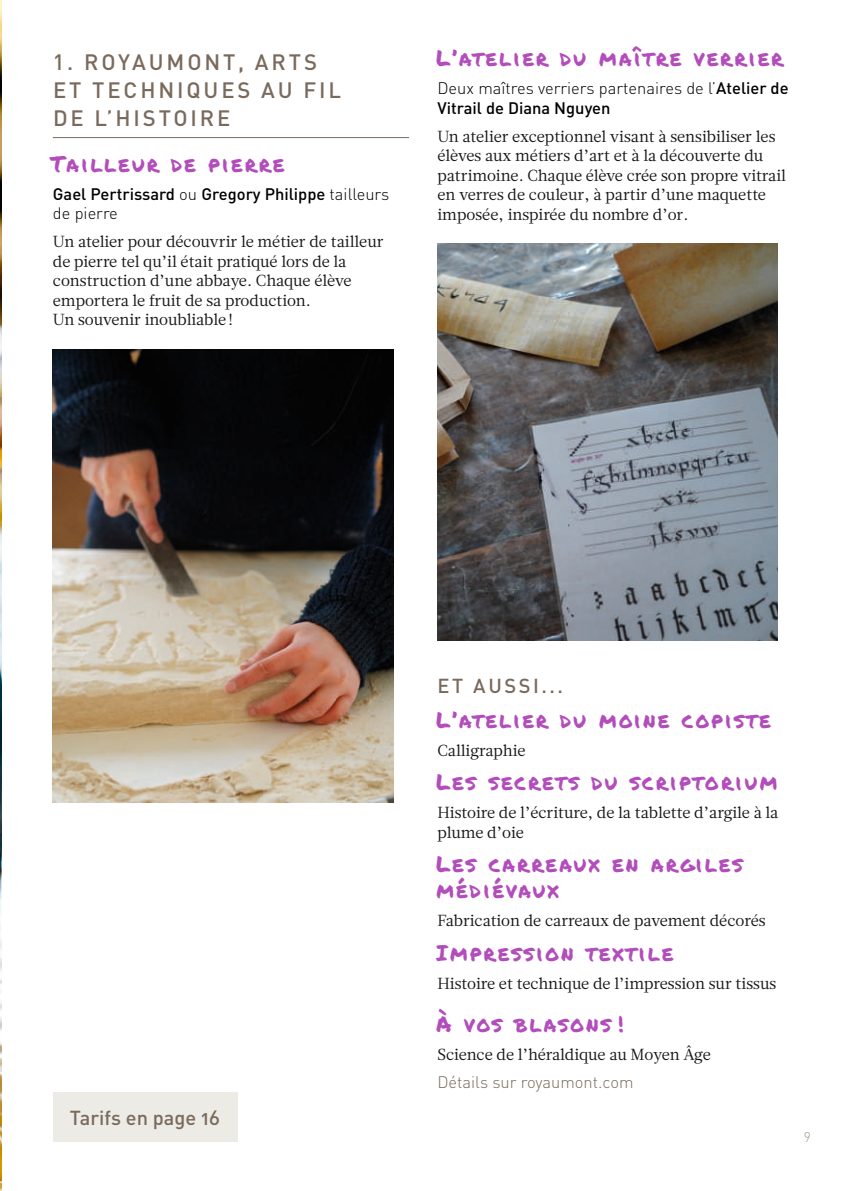
<style>
.page{position:relative;width:844px;height:1191px;background:#fff}
.page>*{position:absolute;margin:0;border:0;box-sizing:border-box;transform-origin:0 0}
.t1{font:italic 22px/26px "Permanent Marker";letter-spacing:.1em;color:#b24dbb}
.t2{font:500 22px/28px "DIN Pro";letter-spacing:.13em;color:#796a5c}
.t3{font:500 20px "DIN Pro";color:#796a5c}
.t4{font:300 16.4px/19.6px "DIN Pro";color:#000}
.t5{font:500 16.4px/19.6px "DIN Pro";color:#000}
.t6{font:300 16.4px "DIN Pro";color:#796a5c}
.t7{font:16px/19.6px "Glosa";letter-spacing:-.01em;color:#131413}
.t8{font:300 14px "DIN Pro";color:#a29987}
.s1{font-weight:300}
.s2{font-weight:500}
</style>
<div class="page">
<img style="left:0;top:3px;width:2px;height:1187px">
<hr style="left:53px;top:137px;width:356px;height:1px;background:#796a5c">
<img style="left:53px;top:349px;width:340px;height:453px">
<img style="left:437px;top:244px;width:340px;height:397px">
<div style="left:53px;top:1092px;width:184px;height:49px;background:#edebe6"></div>
<h1 class="t2" style="left:53px;top:47px;width:290px">1. ROYAUMONT, ARTS<br>ET TECHNIQUES AU FIL<br>DE L’HISTOIRE</h1>
<h1 class="t1" style="left:53px;top:150px;width:241px">Tailleur de pierre</h1>
<p class="t5" style="left:53px;top:183px;width:338px">Gael Pertrissard <span class="s1">ou</span> Gregory Philippe <span class="s1">tailleurs de pierre</span></p>
<p class="t7" style="left:53px;top:232px;width:332px">Un atelier pour découvrir le métier de tailleur de pierre tel qu’il était pratiqué lors de la construction d’une abbaye. Chaque élève emportera le fruit de sa production.<br>Un souvenir inoubliable!</p>
<h1 class="t1" style="left:437px;top:45px;width:355px">L’atelier du maître verrier</h1>
<p class="t4" style="left:437px;top:78px;width:352px">Deux maîtres verriers partenaires de l’<span class="s2">Atelier de<br>Vitrail de Diana Nguyen</span></p>
<p class="t7" style="left:437px;top:127px;width:350px">Un atelier exceptionnel visant à sensibiliser les élèves aux métiers d’art et à la découverte du patrimoine. Chaque élève crée son propre vitrail en verres de couleur, à partir d’une maquette imposée, inspirée du nombre d’or.</p>
<p class="t3" style="left:70px;top:1104px;width:151px">Tarifs en page 16</p>
<p class="t3" style="left:437px;top:672px;width:127px">ET AUSSI...</p>
<h1 class="t1" style="left:437px;top:706px;width:343px">L’atelier du moine copiste</h1>
<p class="t7" style="left:437px;top:740px;width:90px">Calligraphie</p>
<h1 class="t1" style="left:437px;top:768px;width:350px">Les secrets du scriptorium</h1>
<p class="t7" style="left:437px;top:803px;width:342px">Histoire de l’écriture, de la tablette d’argile à la plume d’oie</p>
<h1 class="t1" style="left:437px;top:850px;width:308px">Les carreaux en argiles médiévaux</h1>
<p class="t7" style="left:437px;top:911px;width:329px">Fabrication de carreaux de pavement décorés</p>
<h1 class="t1" style="left:437px;top:939px;width:246px">Impress ion text ile</h1>
<p class="t7" style="left:437px;top:973px;width:340px">Histoire et technique de l’impression sur tissus</p>
<h1 class="t1" style="left:437px;top:1010px;width:196px">À vos blasons !</h1>
<p class="t7" style="left:437px;top:1044px;width:275px">Science de l’héraldique au Moyen Âge</p>
<p class="t6" style="left:437px;top:1070px;width:197px">Détails sur royaumont.com</p>
<p class="t8" style="left:803px;top:1127px;width:9px">9</p>
</div>
